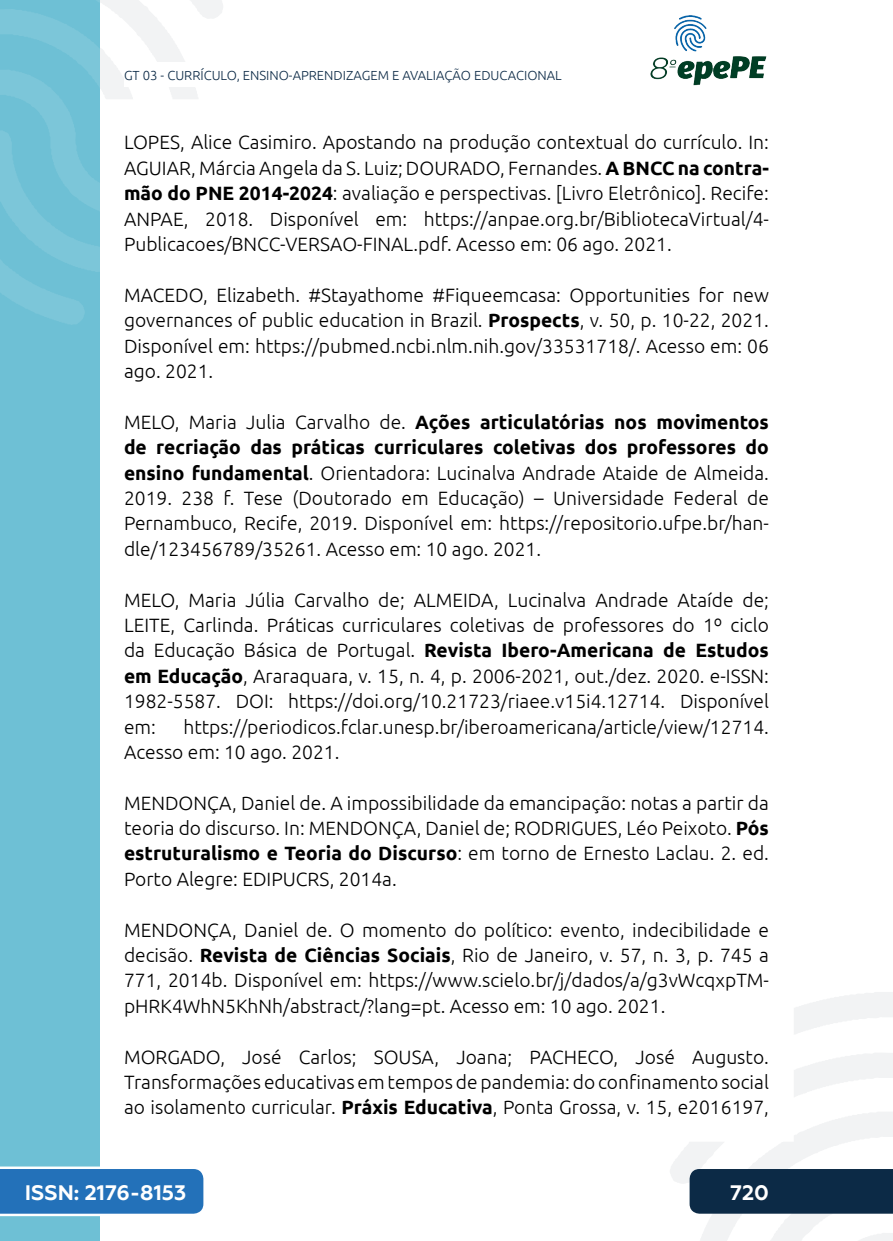
<style>
.page{position:relative;width:893px;height:1241px;background:#fff}
.page>*{position:absolute;margin:0;border:0;box-sizing:border-box;transform-origin:0 0}
.t1{font:700 21px "Geometria";color:#fff}
._11_REFERENCIAS{font:300 19.25px/25.4px "Ubuntu";color:#000;text-align:justify}
.t2{font:300 13.12px "Ubuntu";color:#0c2a46}
.s1{font-weight:700}
</style>
<div class="page">
<svg style="left:670px;top:992px;width:223px;height:248px"></svg>
<svg style="left:99px;top:0;width:124px;height:324px"></svg>
<img style="left:650px;top:15px;width:117px;height:71px">
<div style="left:0;top:0;width:99px;height:1240px;background:#6ec0d5"></div>
<svg style="left:0;top:0;width:99px;height:325px"></svg>
<svg style="left:0;top:1166px;width:203px;height:49px;background:#367dbf"></svg>
<div style="left:690px;top:1168px;width:203px;height:45px;background:#0c2a46"></div>
<div style="left:124px;top:62px;width:516px;height:25px;background:#fff"></div>
<p class="t2" style="left:124px;top:67px;width:439px">GT 03 - CURRÍCULO, ENSINO-APRENDIZAGEM E AVALIAÇÃO EDUCACIONAL</p>
<p class="_11_REFERENCIAS" style="left:124px;top:129px;width:646px">LOPES, Alice Casimiro. Apostando na produção contextual do currículo. In:<br>AGUIAR, Márcia Angela da S. Luiz; DOURADO, Fernandes. <span class="s1">A BNCC na contra&shy;mão do PNE 2014-2024</span>: avaliação e perspectivas. [Livro Eletrônico]. Recife:<br>ANPAE, 2018. Disponível em: https://anpae.org.br/BibliotecaVirtual/4- Publicacoes/BNCC-VERSAO-FINAL.pdf. Acesso em: 06 ago. 2021.</p>
<p class="_11_REFERENCIAS" style="left:124px;top:282px;width:646px">MACEDO, Elizabeth. #Stayathome #Fiqueemcasa: Opportunities for new governances of public education in Brazil. <span class="s1">Prospects</span>, v. 50, p. 10-22, 2021.<br>Disponível em: https://pubmed.ncbi.nlm.nih.gov/33531718/. Acesso em: 06 ago. 2021.</p>
<p class="_11_REFERENCIAS" style="left:124px;top:408px;width:646px">MELO, Maria Julia Carvalho de. <span class="s1">Ações articulatórias nos movimentos de recriação das práticas curriculares coletivas dos professores do ensino fundamental</span>. Orientadora: Lucinalva Andrade Ataide de Almeida.<br>2019. 238 f. Tese (Doutorado em Educação) – Universidade Federal de Pernambuco, Recife, 2019. Disponível em: https://repositorio.ufpe.br/han&shy;dle/123456789/35261. Acesso em: 10 ago. 2021.</p>
<p class="_11_REFERENCIAS" style="left:124px;top:586px;width:646px">MELO, Maria Júlia Carvalho de; ALMEIDA, Lucinalva Andrade Ataíde de; LEITE, Carlinda. Práticas curriculares coletivas de professores do 1º ciclo da Educação Básica de Portugal. <span class="s1">Revista Ibero-Americana de Estudos em Educação</span>, Araraquara, v. 15, n. 4, p. 2006-2021, out./dez. 2020. e-ISSN:<br>1982-5587. DOI: https://doi.org/10.21723/riaee.v15i4.12714. Disponível em:</p>
<p class="_11_REFERENCIAS" style="left:124px;top:713px;width:646px;text-indent:59px">https://periodicos.fclar.unesp.br/iberoamericana/article/view/12714.<br>Acesso em: 10 ago. 2021.</p>
<p class="_11_REFERENCIAS" style="left:124px;top:789px;width:646px">MENDONÇA, Daniel de. A impossibilidade da emancipação: notas a partir da teoria do discurso. In: MENDONÇA, Daniel de; RODRIGUES, Léo Peixoto. <span class="s1">Pós estruturalismo e Teoria do Discurso</span>: em torno de Ernesto Laclau. 2. ed.<br>Porto Alegre: EDIPUCRS, 2014a.</p>
<p class="_11_REFERENCIAS" style="left:124px;top:916px;width:646px">MENDONÇA, Daniel de. O momento do político: evento, indecibilidade e decisão. <span class="s1">Revista de Ciências Sociais</span>, Rio de Janeiro, v. 57, n. 3, p. 745 a 771, 2014b. Disponível em: https://www.scielo.br/j/dados/a/g3vWcqxpTM&shy;pHRK4WhN5KhNh/abstract/?lang=pt. Acesso em: 10 ago. 2021.</p>
<p class="_11_REFERENCIAS" style="left:124px;top:1043px;width:646px">MORGADO, José Carlos; SOUSA, Joana; PACHECO, José Augusto.<br>Transformações educativas em tempos de pandemia: do confinamento social ao isolamento curricular. <span class="s1">Práxis Educativa</span>, Ponta Grossa, v. 15, e2016197,</p>
<p class="t1" style="left:25px;top:1179px;width:163px">ISSN: 2176-8153</p>
<p class="t1" style="left:730px;top:1179px;width:40px">720</p>
</div>
